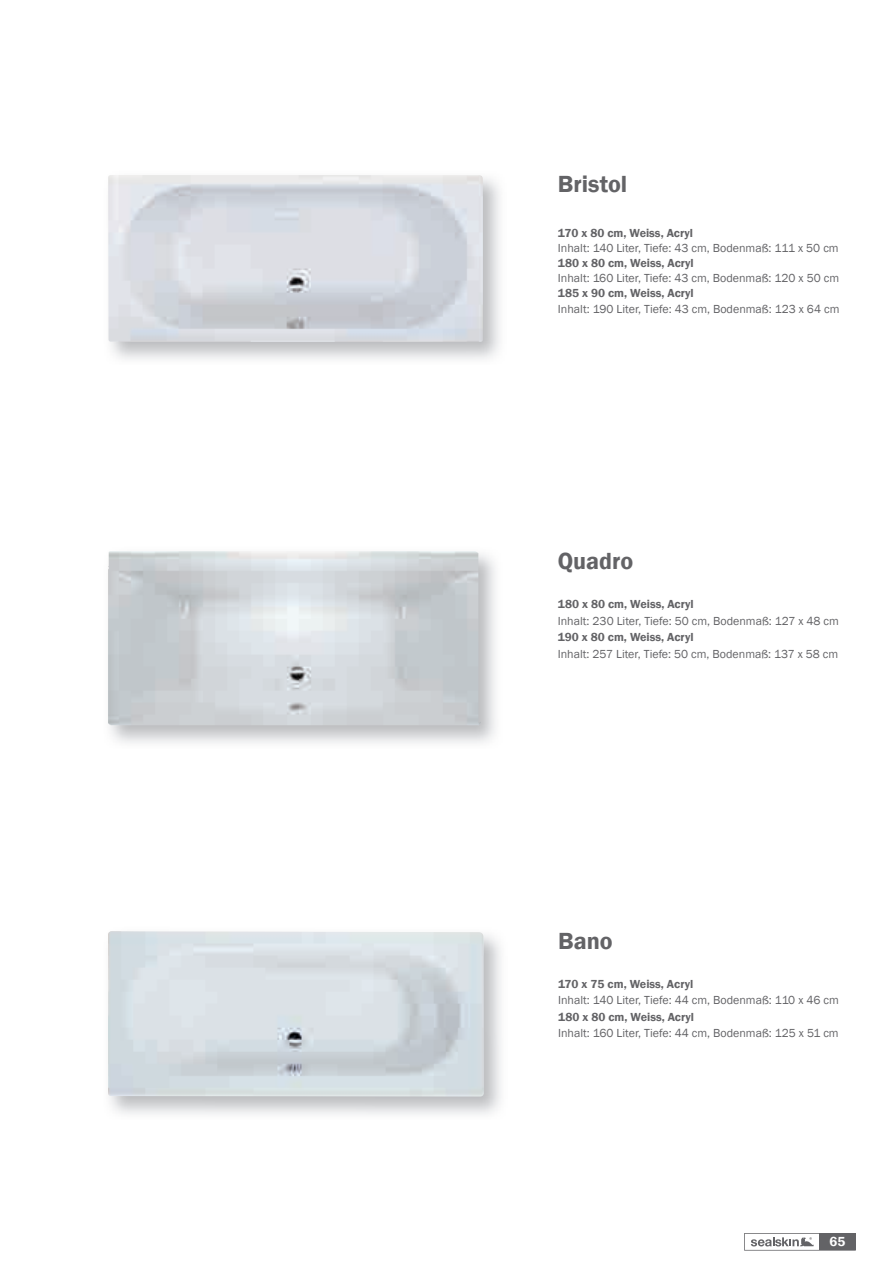
<style>
.page{position:relative;width:893px;height:1263px;background:#fff}
.page>*{position:absolute;margin:0;border:0;box-sizing:border-box;transform-origin:0 0}
.t1{font:600 24px "Franklin Gothic";color:#636366}
.t2{font:600 13.5px "Franklin Gothic";color:#fff}
.t3{font:12px "Franklin Gothic";color:#636366}
.t4{font:600 12px "Franklin Gothic";color:#636366}
</style>
<div class="page">
<img style="left:108px;top:931px;width:376px;height:165px">
<img style="left:108px;top:175px;width:375px;height:167px">
<img style="left:108px;top:550px;width:373px;height:175px">
<svg style="left:744px;top:1233px;width:112px;height:17px"></svg>
<h1 class="t1" style="left:558px;top:169px;width:71px">Bristol</h1>
<p class="t4" style="left:558px;top:225px;width:137px">170 x 80 cm, Weiss, Acryl</p>
<p class="t3" style="left:558px;top:240px;width:282px">Inhalt: 140 Liter, Tiefe: 43 cm, Bodenmaß: 111 x 50 cm</p>
<p class="t4" style="left:558px;top:255px;width:137px">180 x 80 cm, Weiss, Acryl</p>
<p class="t3" style="left:558px;top:270px;width:283px">Inhalt: 160 Liter, Tiefe: 43 cm, Bodenmaß: 120 x 50 cm</p>
<p class="t4" style="left:558px;top:285px;width:137px">185 x 90 cm, Weiss, Acryl</p>
<p class="t3" style="left:558px;top:302px;width:283px">Inhalt: 190 Liter, Tiefe: 43 cm, Bodenmaß: 123 x 64 cm</p>
<h1 class="t1" style="left:558px;top:547px;width:77px">Quadro</h1>
<p class="t4" style="left:558px;top:597px;width:137px">180 x 80 cm, Weiss, Acryl</p>
<p class="t3" style="left:558px;top:613px;width:283px">Inhalt: 230 Liter, Tiefe: 50 cm, Bodenmaß: 127 x 48 cm</p>
<p class="t4" style="left:558px;top:630px;width:137px">190 x 80 cm, Weiss, Acryl</p>
<p class="t3" style="left:558px;top:646px;width:282px">Inhalt: 257 Liter, Tiefe: 50 cm, Bodenmaß: 137 x 58 cm</p>
<h1 class="t1" style="left:558px;top:926px;width:56px">Bano</h1>
<p class="t4" style="left:558px;top:976px;width:137px">170 x 75 cm, Weiss, Acryl</p>
<p class="t3" style="left:558px;top:993px;width:282px">Inhalt: 140 Liter, Tiefe: 44 cm, Bodenmaß: 110 x 46 cm</p>
<p class="t4" style="left:558px;top:1009px;width:137px">180 x 80 cm, Weiss, Acryl</p>
<p class="t3" style="left:558px;top:1026px;width:282px">Inhalt: 160 Liter, Tiefe: 44 cm, Bodenmaß: 125 x 51 cm</p>
<p class="t2" style="left:830px;top:1233px;width:17px">65</p>
</div>
